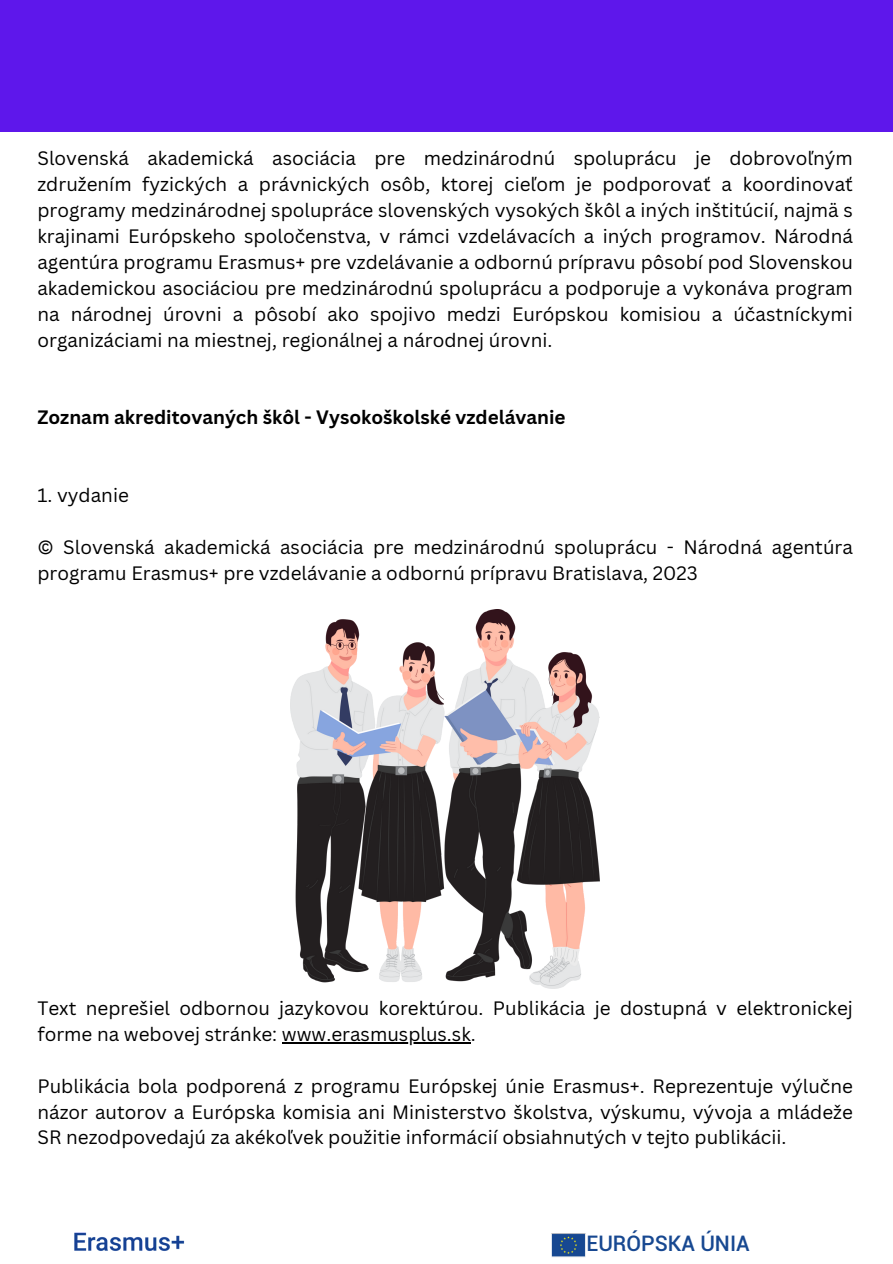
<style>
.page{position:relative;width:893px;height:1264px;background:#fff}
.page>*{position:absolute;margin:0;border:0;box-sizing:border-box;transform-origin:0 0}
.t1{font:500 21.3px "Roboto";color:#174891}
.t2{font:18.9px/25.8px "Canva Sans";color:#000}
.t3{font:700 18.9px "Canva Sans";color:#000}
</style>
<div class="page">
<div style="left:0;top:0;width:892px;height:132px;background:#5e17eb"></div>
<img style="left:291px;top:609px;width:308px;height:379px">
<img style="left:551px;top:1233px;width:35px;height:24px">
<img style="left:74px;top:1232px;width:111px;height:19px">
<hr style="left:282px;top:1042px;width:189px;height:1px;background:#000">
<p class="t2" style="left:37px;top:145px;width:817px;text-align:justify">Slovenská akademická asociácia pre medzinárodnú spoluprácu je dobrovoľným združením fyzických a právnických osôb, ktorej cieľom je podporovať a koordinovať programy medzinárodnej spolupráce slovenských vysokých škôl a iných inštitúcií, najmä s krajinami Európskeho spoločenstva, v rámci vzdelávacích a iných programov. Národná agentúra programu Erasmus+ pre vzdelávanie a odbornú prípravu pôsobí pod Slovenskou akademickou asociáciou pre medzinárodnú spoluprácu a podporuje a vykonáva program na národnej úrovni a pôsobí ako spojivo medzi Európskou komisiou a účastníckymi organizáciami na miestnej, regionálnej a národnej úrovni.</p>
<h2 class="t3" style="left:37px;top:404px;width:529px">Zoznam akreditovaných škôl - Vysokoškolské vzdelávanie</h2>
<p class="t2" style="left:37px;top:481px;width:93px">1. vydanie</p>
<p class="t2" style="left:37px;top:533px;width:817px">© Slovenská akademická asociácia pre medzinárodnú spoluprácu - Národná agentúra programu Erasmus+ pre vzdelávanie a odbornú prípravu Bratislava, 2023</p>
<p class="t2" style="left:37px;top:994px;width:816px">Text neprešiel odbornou jazykovou korektúrou. Publikácia je dostupná v elektronickej forme na webovej stránke: www.erasmusplus.sk.</p>
<h1 class="t2" style="left:37px;top:1072px;width:817px">Publikácia bola podporená z programu Európskej únie Erasmus+. Reprezentuje výlučne názor autorov a Európska komisia ani Ministerstvo školstva, výskumu, vývoja a mládeže</h1>
<p class="t2" style="left:37px;top:1124px;width:750px">SR nezodpovedajú za akékoľvek použitie informácií obsiahnutých v tejto publikácii.</p>
<p class="t1" style="left:586px;top:1231px;width:165px">EURÓPSKA ÚNIA</p>
</div>
